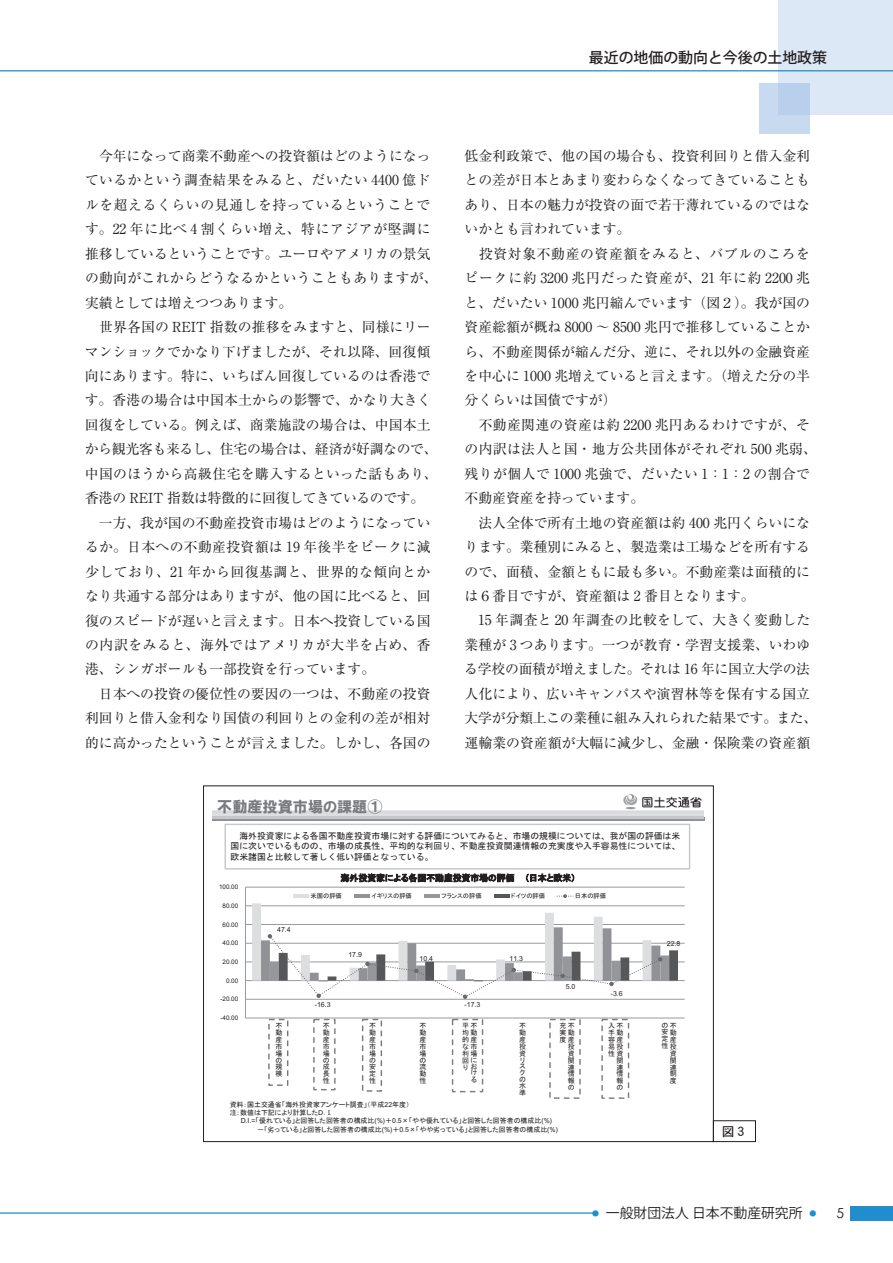
<style>
.page{position:relative;width:893px;height:1263px;background:#fff}
.page>*{position:absolute;margin:0;border:0;box-sizing:border-box;transform-origin:0 0}
.t1{font:15.15px "HGP Soei Kakugothic UB";color:#797b7e}
.t2{font:500 14.85px "Koz Go Pro";color:#231f20}
.t3{font:13.8px/24.5px "Ryumin Pro";color:#231f20}
.t4{font:13.8px "Koz Go Pro";color:#231f20}
.t5{font:13.8px "Century Gothic";color:#231f20}
.t6{font:12.75px "DFHS Gothic W5 WINP RKSJ H";color:#231f20}
.t7{font:8.85px/10.6px "MS Gothic";color:#231f20;text-align:justify}
.t8{font:6.9px/6.9px "MS P Gothic";color:#231f20;text-align:justify}
.t9{font:6.9px "Arial";color:#231f20}
.t10{font:6.3px "Arial";color:#231f20}
.t11{font:6.3px "MS P Gothic";color:#231f20}
.s1{font-family:"Arial"}
</style>
<div class="page">
<div style="left:850px;top:1205px;width:43px;height:15px;background:#228dcd"></div>
<hr style="left:0;top:1212px;width:596px;height:2px;background:#228dcd">
<img style="left:623px;top:794px;width:79px;height:16px">
<hr style="left:245px;top:1018px;width:440px;height:1px;background:#989a9d">
<hr style="left:245px;top:999px;width:440px;height:1px;background:#989a9d">
<hr style="left:245px;top:980px;width:440px;height:1px;background:#989a9d">
<hr style="left:245px;top:962px;width:440px;height:1px;background:#989a9d">
<hr style="left:245px;top:943px;width:440px;height:1px;background:#989a9d">
<hr style="left:245px;top:924px;width:440px;height:1px;background:#989a9d">
<hr style="left:245px;top:905px;width:440px;height:1px;background:#989a9d">
<hr style="left:245px;top:887px;width:440px;height:1px;background:#989a9d">
<hr style="left:245px;top:887px;width:1px;height:131px;background:#989a9d">
<div style="left:268px;top:1019px;width:20px;height:67px;border:1px dashed #75777a"></div>
<div style="left:313px;top:1019px;width:23px;height:71px;border:1px dashed #797b7e"></div>
<div style="left:362px;top:1019px;width:20px;height:73px;border:1px dashed #75777a"></div>
<div style="left:452px;top:1019px;width:31px;height:73px;border:1px dashed #797b7e"></div>
<div style="left:549px;top:1019px;width:32px;height:80px;border:1px dashed #797b7e"></div>
<div style="left:601px;top:1019px;width:28px;height:80px;border:1px dashed #797b7e"></div>
<svg style="left:252px;top:873px;width:426px;height:126px"></svg>
<div style="left:225px;top:824px;width:465px;height:45px;border:1px solid #c6c7c9"></div>
<div style="left:713px;top:1120px;width:43px;height:22px;border:1px solid #231f20"></div>
<div style="left:778px;top:0;width:115px;height:115px;background:#dce8f5"></div>
<div style="left:759px;top:83px;width:51px;height:51px;background:#c7daf0"></div>
<div style="left:778px;top:83px;width:32px;height:32px;background:#b8d0eb"></div>
<hr style="left:0;top:70px;width:893px;height:1px;background:#228dcd">
<p class="t2" style="left:589px;top:48px;width:240px">最近の地価の動向と今後の土地政策</p>
<p class="t3" style="left:85px;top:143px;width:354px">　今年になって商業不動産への投資額はどのようになっているかという調査結果をみると、だいたい 4400 億ドルを超えるくらいの見通しを持っているということです。22 年に比べ 4 割くらい増え、特にアジアが堅調に推移しているということです。ユーロやアメリカの景気の動向がこれからどうなるかということもありますが、実績としては増えつつあります。<br>　世界各国の REIT 指数の推移をみますと、同様にリーマンショックでかなり下げましたが、それ以降、回復傾向にあります。特に、いちばん回復しているのは香港です。香港の場合は中国本土からの影響で、かなり大きく回復をしている。例えば、商業施設の場合は、中国本土から観光客も来るし、住宅の場合は、経済が好調なので、中国のほうから高級住宅を購入するといった話もあり、香港の REIT 指数は特徴的に回復してきているのです。　一方、我が国の不動産投資市場はどのようになっているか。日本への不動産投資額は 19 年後半をピークに減少しており、21 年から回復基調と、世界的な傾向とかなり共通する部分はありますが、他の国に比べると、回復のスピードが遅いと言えます。日本へ投資している国の内訳をみると、海外ではアメリカが大半を占め、香港、シンガポールも一部投資を行っています。<br>　日本への投資の優位性の要因の一つは、不動産の投資利回りと借入金利なり国債の利回りとの金利の差が相対的に高かったということが言えました。しかし、各国の</p>
<p class="t3" style="left:464px;top:143px;width:354px">低金利政策で、他の国の場合も、投資利回りと借入金利との差が日本とあまり変わらなくなってきていることもあり、日本の魅力が投資の面で若干薄れているのではないかとも言われています。<br>　投資対象不動産の資産額をみると、バブルのころをピークに約 3200 兆円だった資産が、21 年に約 2200 兆と、だいたい 1000 兆円縮んでいます（図２）。我が国の資産総額が概ね 8000 ～ 8500 兆円で推移していることから、不動産関係が縮んだ分、逆に、それ以外の金融資産を中心に 1000 兆増えていると言えます。（増えた分の半分くらいは国債ですが）<br>　不動産関連の資産は約 2200 兆円あるわけですが、その内訳は法人と国・地方公共団体がそれぞれ 500 兆弱、残りが個人で 1000 兆強で、だいたい 1：1：2 の割合で不動産資産を持っています。<br>　法人全体で所有土地の資産額は約 400 兆円くらいになります。業種別にみると、製造業は工場などを所有するので、面積、金額ともに最も多い。不動産業は面積的には６番目ですが、資産額は 2 番目となります。<br>　15 年調査と 20 年調査の比較をして、大きく変動した業種が 3 つあります。一つが教育・学習支援業、いわゆる学校の面積が増えました。それは 16 年に国立大学の法人化により、広いキャンパスや演習林等を保有する国立大学が分類上この業種に組み入れられた結果です。また、運輸業の資産額が大幅に減少し、金融・保険業の資産額</p>
<p class="t1" style="left:217px;top:799px;width:167px">不動産投資市場の課題①</p>
<p class="t7" style="left:231px;top:830px;width:451px;text-indent:9px">海外投資家による各国不動産投資市場に対する評価についてみると、市場の規模については、我が国の評価は米国に次いでいるものの、市場の成長性、平均的な利回り、不動産投資関連情報の充実度や入手容易性については、欧米諸国と比較して著しく低い評価となっている。</p>
<p class="t10" style="left:219px;top:883px;width:21px">100.00</p>
<p class="t10" style="left:223px;top:902px;width:17px">80.00</p>
<p class="t10" style="left:223px;top:921px;width:17px">60.00</p>
<p class="t10" style="left:223px;top:939px;width:17px">40.00</p>
<p class="t10" style="left:223px;top:958px;width:17px">20.00</p>
<p class="t10" style="left:226px;top:977px;width:14px">0.00</p>
<p class="t10" style="left:220px;top:995px;width:19px">-20.00</p>
<p class="t10" style="left:220px;top:1014px;width:19px">-40.00</p>
<p class="t9" style="left:277px;top:926px;width:15px">47.4</p>
<p class="t11" style="left:311px;top:892px;width:33px">米国の評価</p>
<p class="t11" style="left:372px;top:892px;width:42px">イギリスの評価</p>
<p class="t11" style="left:442px;top:892px;width:42px">フランスの評価</p>
<p class="t11" style="left:511px;top:892px;width:35px">ドイツの評価</p>
<p class="t11" style="left:575px;top:892px;width:33px">日本の評価</p>
<p class="t9" style="left:315px;top:1001px;width:17px">-16.3</p>
<p class="t9" style="left:348px;top:951px;width:15px">17.9</p>
<p class="t9" style="left:420px;top:954px;width:15px">10.4</p>
<p class="t9" style="left:465px;top:1001px;width:17px">-17.3</p>
<p class="t9" style="left:510px;top:954px;width:15px">11.3</p>
<p class="t9" style="left:566px;top:983px;width:11px">5.0</p>
<p class="t9" style="left:611px;top:990px;width:14px">-3.6</p>
<p class="t9" style="left:667px;top:940px;width:15px">22.8</p>
<p class="t8" style="left:276px;top:1022px;width:8px">不動産市場の規模</p>
<p class="t8" style="left:323px;top:1022px;width:8px">不動産市場の成長性</p>
<p class="t8" style="left:369px;top:1022px;width:8px">不動産市場の安定性</p>
<p class="t8" style="left:419px;top:1022px;width:8px">不動産市場の流動性</p>
<p class="t8" style="left:462px;top:1022px;width:16px">平不均動的産な市利場回にり</p>
<p class="t8" style="left:470px;top:1063px;width:8px">おける</p>
<p class="t8" style="left:519px;top:1022px;width:8px;text-align:left">不動産投資リスク</p>
<p class="t8" style="left:519px;top:1076px;width:8px">の水準</p>
<p class="t8" style="left:559px;top:1022px;width:17px;text-align:right">充不実動度産投<br>資<br>関<br>連<br>情報<br>の</p>
<p class="t8" style="left:608px;top:1022px;width:17px;text-align:right">入不手動容産易投性資関<br>連<br>情報<br>の</p>
<p class="t8" style="left:662px;top:1022px;width:16px;text-align:right">の不安動定産性投資<br>関<br>連<br>制<br>度</p>
<p class="t8" style="left:230px;top:1100px;width:181px;line-height:8.2px">資料：国土交通省「海外投資家アンケート調査」（平成<span class="s1">22</span>年度）注：数値は下記により計算したＤ．Ｉ．</p>
<p class="t8" style="left:257px;top:1117px;width:302px;line-height:8.2px;text-indent:-16px"><span class="s1">D.I.=</span>「優れている」と回答した回答者の構成比<span class="s1">(%)</span>＋<span class="s1">0.5</span>×「やや優れている」と回答した回答者の構成比<span class="s1">(%)</span>－「劣っている」と回答した回答者の構成比<span class="s1">(%)</span>＋<span class="s1">0.5</span>×「やや劣っている」と回答した回答者の構成比<span class="s1">(%)</span></p>
<p class="t6" style="left:722px;top:1125px;width:27px">図３</p>
<p class="t4" style="left:592px;top:1204px;width:226px"><sup>●</sup> 一般財団法人 日本不動産研究所 <sup>●</sup></p>
<p class="t5" style="left:836px;top:1203px;width:9px">5</p>
</div>
